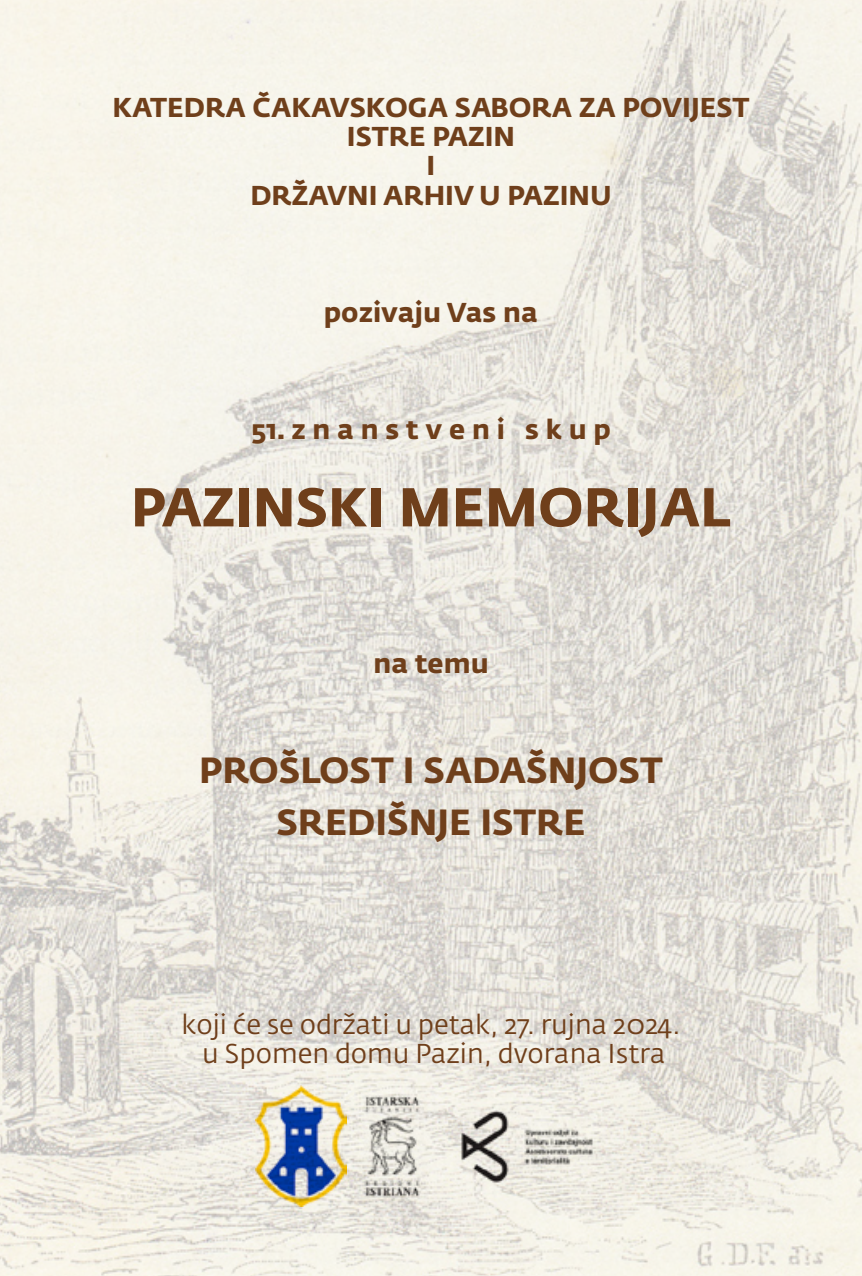
<style>
.page{position:relative;width:862px;height:1276px;background:#fff}
.page>*{position:absolute;margin:0;border:0;box-sizing:border-box;transform-origin:0 0}
.naslov{font:700 54px "Fedra Sans Pro";color:#6f3f1b}
.naslov-2{font:700 36px/51.8px "Fedra Sans Pro";color:#6f3f1b;text-align:center}
.naslov-3{font:700 27px/29.2px "Fedra Sans Pro";color:#6f3f1b;text-align:center}
.naslov-4{font:27px "Fedra Sans Pro";color:#6f3f1b}
</style>
<div class="page">
<img style="left:0;top:0;width:861px;height:1276px">
<img style="left:255px;top:1085px;width:92px;height:121px">
<img style="left:363px;top:1094px;width:243px;height:112px">
<p class="naslov-3" style="left:112px;top:93px;width:638px">KATEDRA ČAKAVSKOGA SABORA ZA POVIJEST<br>ISTRE PAZIN</p>
<p class="naslov-3" style="left:426px;top:151px;width:10px">I</p>
<p class="naslov-3" style="left:250px;top:180px;width:362px">DRŽAVNI ARHIV U PAZINU</p>
<p class="naslov-3" style="left:324px;top:297px;width:215px">pozivaju Vas na</p>
<p class="naslov-3" style="left:251px;top:414px;width:361px">51. z n a n s t v e n i s k u p</p>
<p class="naslov" style="left:131px;top:472px;width:601px">PAZINSKI MEMORIJAL</p>
<p class="naslov-3" style="left:373px;top:648px;width:117px">na temu</p>
<p class="naslov-2" style="left:199px;top:744px;width:464px">PROŠLOST I SADAŠNJOST<br>SREDIŠNJE ISTRE</p>
<p class="naslov-4" style="left:181px;top:1008px;width:500px">koji će se održati u petak, 27. rujna 2024.</p>
<p class="naslov-4" style="left:202px;top:1037px;width:464px">u Spomen domu Pazin, dvorana Istra</p>
</div>
